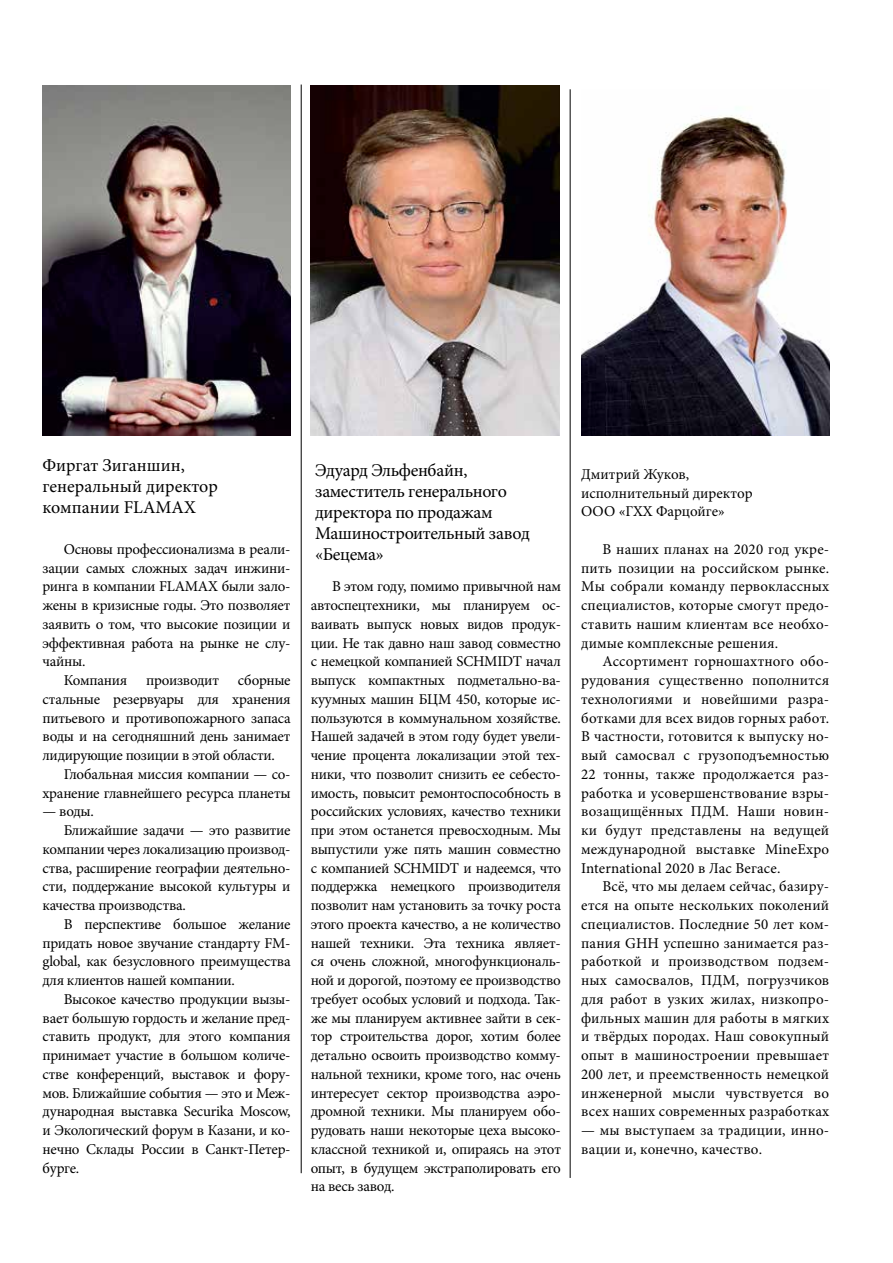
<style>
.page{position:relative;width:893px;height:1263px;background:#fff}
.page>*{position:absolute;margin:0;border:0;box-sizing:border-box;transform-origin:0 0}
.t1{font:18px/21px "Minion Pro";letter-spacing:-.015em;color:#000}
.t2{font:15px/18.8px "Minion Pro";letter-spacing:-.02em;color:#000;text-align:justify}
.t3{font:15px/18.8px "Minion Pro";letter-spacing:.01em;color:#000}
.t4{font:15px/18.8px "Minion Pro";color:#000}
</style>
<div class="page">
<img style="left:43px;top:85px;width:248px;height:351px">
<img style="left:581px;top:115px;width:248px;height:321px">
<hr style="left:301px;top:85px;width:1px;height:1088px;background:#000">
<hr style="left:570px;top:89px;width:1px;height:1089px;background:#000">
<img style="left:311px;top:85px;width:248px;height:351px">
<p class="t1" style="left:43px;top:455px;width:177px">Фиргат Зиганшин, генеральный директор компании FLAMAX</p>
<p class="t2" style="left:64px;top:540px;width:228px">Основы профессионализма в реали-</p>
<p class="t2" style="left:43px;top:558px;width:250px">зации самых сложных задач инжини-</p>
<p class="t2" style="left:43px;top:577px;width:250px">ринга в компании FLAMAX были зало-</p>
<p class="t2" style="left:43px;top:596px;width:250px">жены в кризисные годы. Это позволяет</p>
<p class="t2" style="left:43px;top:615px;width:250px">заявить о том, что высокие позиции и</p>
<p class="t2" style="left:43px;top:633px;width:250px">эффективная работа на рынке не слу-</p>
<p class="t2" style="left:43px;top:652px;width:44px">чайны.</p>
<p class="t2" style="left:64px;top:671px;width:65px">Компания</p>
<p class="t2" style="left:146px;top:671px;width:74px">производит</p>
<p class="t2" style="left:43px;top:671px;width:250px;text-indent:195px">сборные стальные резервуары для хранения питьевого и противопожарного запаса воды и на сегодняшний день занимает лидирующие позиции в этой области.</p>
<p class="t2" style="left:43px;top:765px;width:250px;text-align:right">Глобальная миссия компании — со&shy;хранение главнейшего ресурса планеты</p>
<p class="t2" style="left:43px;top:802px;width:53px">— воды.</p>
<p class="t2" style="left:64px;top:821px;width:228px">Ближайшие задачи — это развитие</p>
<p class="t2" style="left:43px;top:840px;width:250px">компании через локализацию производ-</p>
<p class="t2" style="left:43px;top:858px;width:250px">ства, расширение географии деятельно-</p>
<p class="t2" style="left:43px;top:877px;width:250px">сти, поддержание высокой культуры и</p>
<p class="t2" style="left:43px;top:896px;width:145px">качества производства.</p>
<p class="t2" style="left:64px;top:915px;width:228px">В перспективе большое желание</p>
<p class="t2" style="left:43px;top:933px;width:250px">придать новое звучание стандарту FM-</p>
<p class="t2" style="left:43px;top:952px;width:250px">global, как безусловного преимущества</p>
<p class="t2" style="left:43px;top:971px;width:194px">для клиентов нашей компании.</p>
<p class="t2" style="left:64px;top:990px;width:228px">Высокое качество продукции вызы-</p>
<p class="t2" style="left:43px;top:1008px;width:250px">вает большую гордость и желание пред-</p>
<p class="t2" style="left:43px;top:1027px;width:250px">ставить продукт, для этого компания</p>
<p class="t2" style="left:43px;top:1046px;width:250px">принимает участие в большом количе-</p>
<p class="t2" style="left:43px;top:1065px;width:250px">стве конференций, выставок и фору-</p>
<p class="t2" style="left:43px;top:1083px;width:249px">мов. Ближайшие события — это и Меж-</p>
<p class="t2" style="left:43px;top:1102px;width:250px">дународная выставка Securika Moscow,</p>
<p class="t2" style="left:43px;top:1121px;width:250px">и Экологический форум в Казани, и ко-</p>
<p class="t2" style="left:43px;top:1140px;width:250px">нечно Склады России в Санкт-Петер-</p>
<p class="t2" style="left:43px;top:1158px;width:38px">бурге.</p>
<p class="t1" style="left:315px;top:460px;width:216px">Эдуард Эльфенбайн, заместитель генерального директора по продажам<br>Машиностроительный завод «Бецема»</p>
<p class="t2" style="left:311px;top:577px;width:252px;text-indent:21px">В этом году, помимо привычной нам автоспецтехники, мы планируем ос&shy;ваивать выпуск новых видов продук&shy;ции. Не так давно наш завод совместно с немецкой компанией SCHMIDT начал выпуск компактных подметально-ва&shy;куумных машин БЦМ 450, которые ис&shy;пользуются в коммунальном хозяйстве.<br>Нашей задачей в этом году будет увели&shy;чение процента локализации этой тех&shy;ники, что позволит снизить ее себесто&shy;имость, повысит ремонтоспособность в российских условиях, качество техники при этом останется превосходным. Мы выпустили уже пять машин совместно с компанией SCHMIDT и надеемся, что поддержка немецкого производителя позволит нам установить за точку роста этого проекта качество, а не количество нашей техники. Эта техника являет&shy;ся очень сложной, многофункциональ&shy;ной и дорогой, поэтому ее производство требует особых условий и подхода. Так&shy;же мы планируем активнее зайти в сек&shy;тор строительства дорог, хотим более детально освоить производство комму&shy;нальной техники, кроме того, нас очень интересует сектор производства аэро&shy;дромной техники. Мы планируем обо&shy;рудовать наши некоторые цеха высоко&shy;классной техникой и, опираясь на этот опыт, в будущем экстраполировать его на весь завод.</p>
<p class="t4" style="left:581px;top:465px;width:173px">Дмитрий Жуков, исполнительный директор<br>ООО «ГХХ Фарцойге»</p>
<p class="t2" style="left:581px;top:540px;width:250px;text-indent:21px">В наших планах на 2020 год укре&shy;пить позиции на российском рынке.<br>Мы собрали команду первоклассных специалистов, которые смогут предо&shy;ставить нашим клиентам все необхо&shy;димые комплексные решения.</p>
<p class="t2" style="left:581px;top:652px;width:250px;text-indent:21px">Ассортимент горношахтного обо&shy;рудования существенно пополнится технологиями и новейшими разра&shy;ботками для всех видов горных работ.<br>В частности, готовится к выпуску но&shy;вый самосвал с грузоподъемностью 22 тонны, также продолжается раз&shy;работка и усовершенствование взры&shy;возащищённых ПДМ. Наши новин&shy;ки будут представлены на ведущей международной выставке MineExpo International 2020 в Лас Вегасе.</p>
<p class="t2" style="left:581px;top:877px;width:250px;text-indent:21px">Всё, что мы делаем сейчас, базиру&shy;ется на опыте нескольких поколений специалистов. Последние 50 лет ком&shy;пания GHH успешно занимается раз&shy;работкой и производством подзем&shy;ных самосвалов, ПДМ, погрузчиков для работ в узких жилах, низкопро&shy;фильных машин для работы в мягких и твёрдых породах. Наш совокупный опыт в машиностроении превышает 200 лет, и преемственность немецкой инженерной мысли чувствуется во всех наших современных разработках</p>
<p class="t3" style="left:581px;top:1121px;width:250px">— мы выступаем за традиции, инно&shy;вации и, конечно, качество.</p>
</div>
